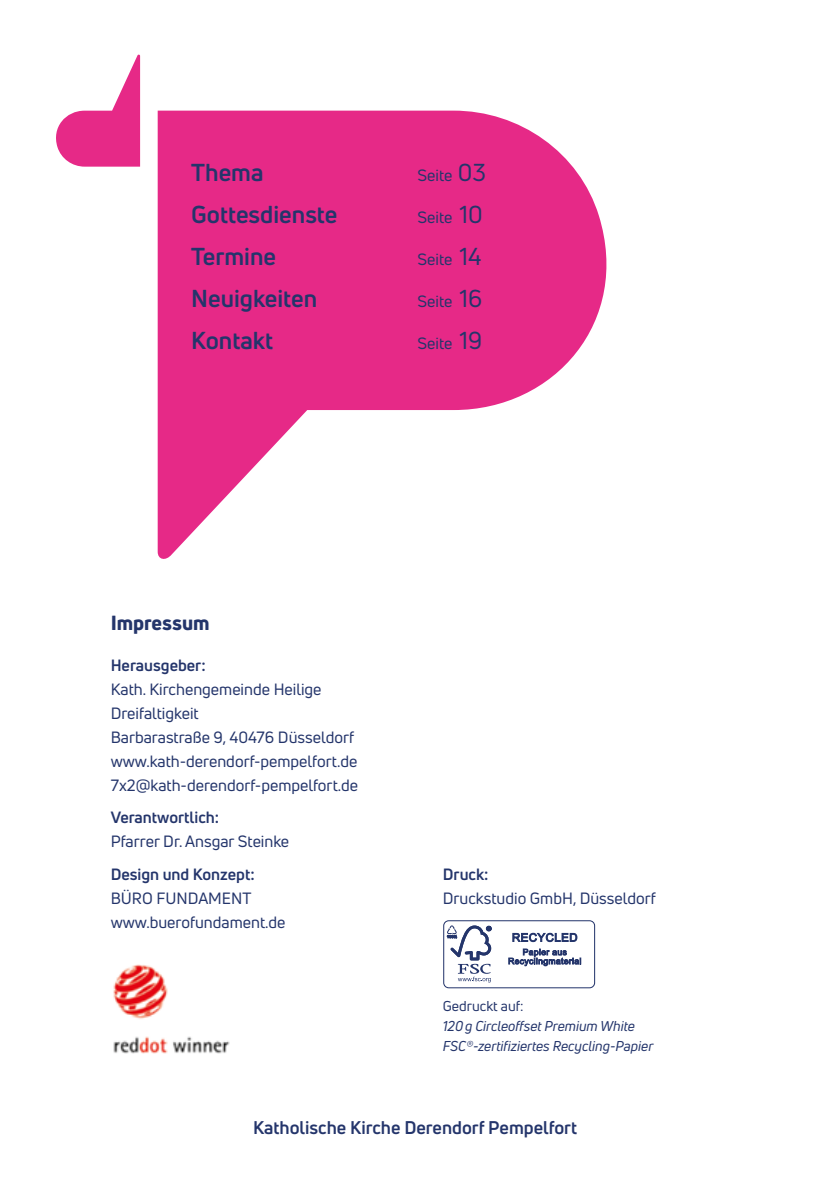
<style>
.page{position:relative;width:840px;height:1191px;background:#fff}
.page>*{position:absolute;margin:0;border:0;box-sizing:border-box;transform-origin:0 0}
.t1{font:700 24px "Uni Neue";color:#24356b}
.t2{font:800 20px "Uni Neue";color:#24356b}
.t3{font:700 18px "Uni Neue";color:#24356b}
.t4{font:16px/24px "Uni Neue";color:#24356b}
.t5{font:700 16px "Uni Neue";color:#24356b}
.t6{font:italic 14px/20px "Uni Neue";color:#24356b}
.t7{font:14px "Uni Neue";color:#24356b}
.s1{font-size:24px}
</style>
<div class="page">
<svg style="left:158px;top:111px;width:449px;height:448px;fill:#e62987"></svg>
<svg style="left:56px;top:54px;width:84px;height:113px"></svg>
<div style="left:443px;top:920px;width:151px;height:68px;border:1px solid #24356b;border-radius:5px"></div>
<svg style="left:446px;top:925px;width:45px;height:57px"></svg>
<svg style="left:512px;top:932px;width:65px;height:10px"></svg>
<svg style="left:508px;top:948px;width:72px;height:18px"></svg>
<img style="left:113px;top:964px;width:117px;height:90px">
<h1 class="t1" style="left:191px;top:157px;width:74px">Thema</h1>
<p class="t4" style="left:417px;top:163px;width:70px">Seite <span class="s1">03</span></p>
<h1 class="t1" style="left:191px;top:199px;width:148px">Gottesdienste</h1>
<p class="t4" style="left:417px;top:205px;width:67px">Seite <span class="s1">10</span></p>
<h1 class="t1" style="left:191px;top:241px;width:86px">Termine</h1>
<p class="t4" style="left:417px;top:247px;width:66px">Seite <span class="s1">14</span></p>
<h1 class="t1" style="left:191px;top:283px;width:127px">Neuigkeiten</h1>
<p class="t4" style="left:417px;top:289px;width:66px">Seite <span class="s1">16</span></p>
<h1 class="t1" style="left:191px;top:325px;width:83px">Kontakt</h1>
<p class="t4" style="left:417px;top:331px;width:66px">Seite <span class="s1">19</span></p>
<p class="t2" style="left:111px;top:609px;width:100px">Impressum</p>
<p class="t5" style="left:111px;top:655px;width:96px">Herausgeber:</p>
<p class="t4" style="left:111px;top:677px;width:249px">Kath. Kirchengemeinde Heilige<br>Dreifaltigkeit<br>Barbarastraße 9, 40476 Düsseldorf www.kath-derendorf-pempelfort.de<br>7x2@kath-derendorf-pempelfort.de</p>
<p class="t5" style="left:111px;top:807px;width:110px">Verantwortlich:</p>
<p class="t4" style="left:111px;top:829px;width:180px">Pfarrer Dr. Ansgar Steinke</p>
<p class="t5" style="left:111px;top:864px;width:145px">Design und Konzept:</p>
<p class="t4" style="left:111px;top:886px;width:176px">BÜRO FUNDAMENT www.buerofundament.de</p>
<p class="t5" style="left:442px;top:864px;width:47px">Druck:</p>
<p class="t4" style="left:442px;top:885px;width:214px">Druckstudio GmbH, Düsseldorf</p>
<p class="t7" style="left:442px;top:997px;width:82px">Gedruckt auf:</p>
<p class="t6" style="left:442px;top:1016px;width:212px">120g Circleoffset Premium White<br>FSC®-zertifiziertes Recycling-Papier</p>
<p class="t3" style="left:253px;top:1116px;width:325px">Katholische Kirche Derendorf Pempelfort</p>
</div>
